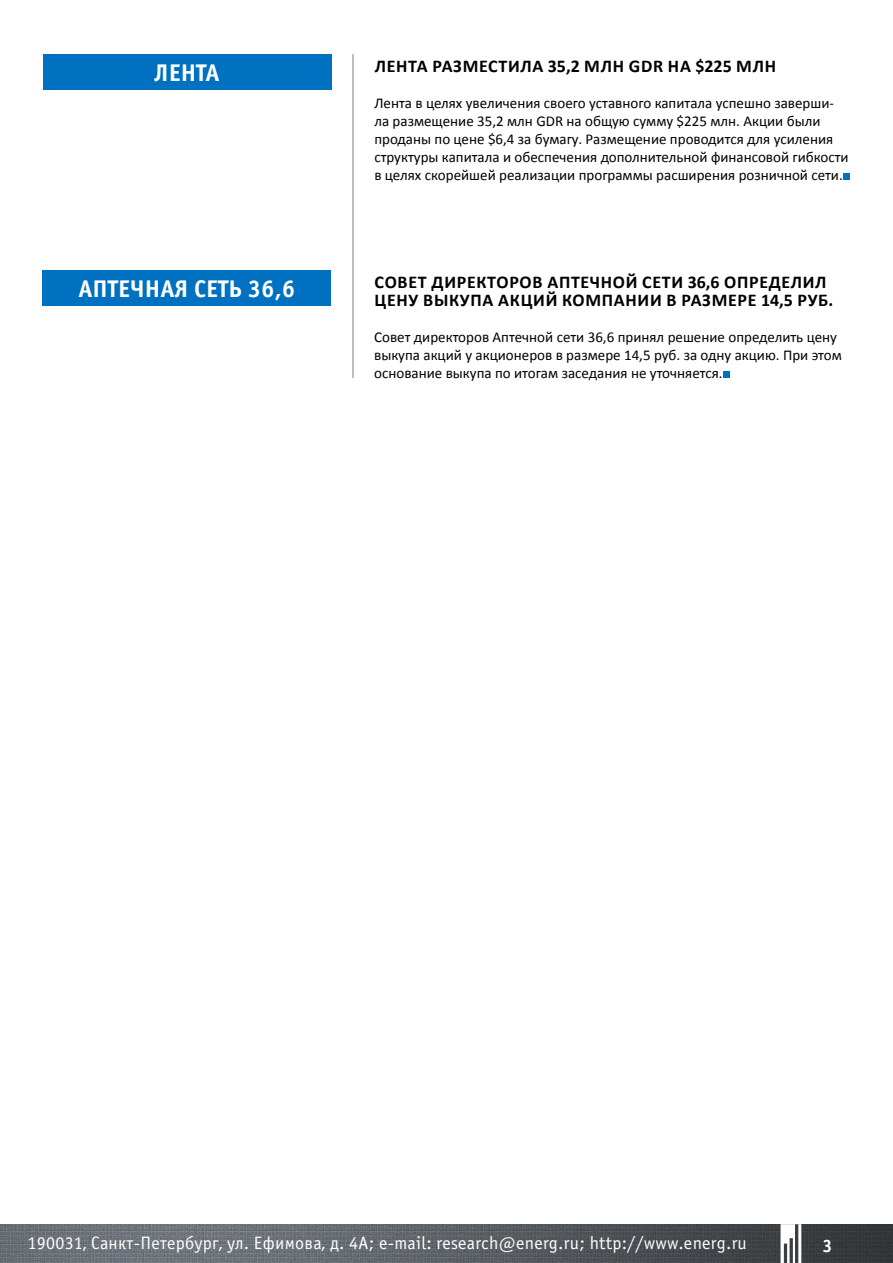
<style>
.page{position:relative;width:893px;height:1263px;background:#fff}
.page>*{position:absolute;margin:0;border:0;box-sizing:border-box;transform-origin:0 0}
.t1{font:700 24.15px "Officina Sans C";color:#fff}
.t2{font:700 18px "Calibri";letter-spacing:.04em;color:#000}
.t3{font:18px "Officina Sans C";letter-spacing:.015em;color:#fff}
.t4{font:700 18px "Officina Sans C";color:#fff}
.t5{font:15px/18px "Calibri";color:#000}
</style>
<div class="page">
<img style="left:0;top:1224px;width:893px;height:39px">
<hr style="left:352px;top:54px;width:2px;height:324px;background:#a7a9ac">
<div style="left:43px;top:54px;width:289px;height:36px;background:#0070c0"></div>
<div style="left:43px;top:270px;width:288px;height:36px;background:#0070c0"></div>
<svg style="left:781px;top:1224px;width:20px;height:39px"></svg>
<div style="left:843px;top:173px;width:7px;height:7px;background:#0070c0"></div>
<div style="left:723px;top:371px;width:6px;height:7px;background:#0070c0"></div>
<h1 class="t1" style="left:155px;top:59px;width:67px">Лента</h1>
<h1 class="t1" style="left:78px;top:275px;width:218px">Аптечная сеть 36,6</h1>
<p class="t2" style="left:375px;top:55px;width:23px">Лента</p>
<p class="t2" style="left:432px;top:55px;width:12px">разместила</p>
<p class="t2" style="left:548px;top:55px;width:50px">35,2 млн</p>
<p class="t2" style="left:629px;top:55px;width:121px">GDR на $225 млн</p>
<p class="t5" style="left:374px;top:94px;width:476px">Лента в целях увеличения своего уставного капитала успешно заверши&shy;ла размещение 35,2 млн GDR на общую сумму $225 млн. Акции были проданы по цене $6,4 за бумагу. Размещение проводится для усиления структуры капитала и обеспечения дополнительной финансовой гибкости в целях скорейшей реализации программы расширения розничной сети.</p>
<p class="t2" style="left:375px;top:271px;width:22px">Совет</p>
<p class="t2" style="left:432px;top:271px;width:13px">директоров</p>
<p class="t2" style="left:547px;top:271px;width:66px">Аптечной</p>
<p class="t2" style="left:642px;top:271px;width:11px">сети</p>
<p class="t2" style="left:688px;top:271px;width:49px">36,6 определил</p>
<p class="t2" style="left:374px;top:289px;width:12px">цену</p>
<p class="t2" style="left:423px;top:289px;width:13px">выкупа</p>
<p class="t2" style="left:498px;top:289px;width:13px">акций</p>
<p class="t2" style="left:562px;top:289px;width:14px">компании</p>
<p class="t2" style="left:666px;top:289px;width:27px">в размере</p>
<p class="t2" style="left:761px;top:289px;width:74px">14,5 руб.</p>
<p class="t5" style="left:374px;top:328px;width:469px">Совет директоров Аптечной сети 36,6 принял решение определить цену выкупа акций у акционеров в размере 14,5 руб. за одну акцию. При этом основание выкупа по итогам заседания не уточняется.</p>
<p class="t3" style="left:28px;top:1233px;width:721px">190031, Санкт-Петербург, ул. Ефимова, д. 4А; e-mail: research@energ.ru; http://www.energ.ru</p>
<p class="t4" style="left:822px;top:1236px;width:12px">3</p>
</div>
